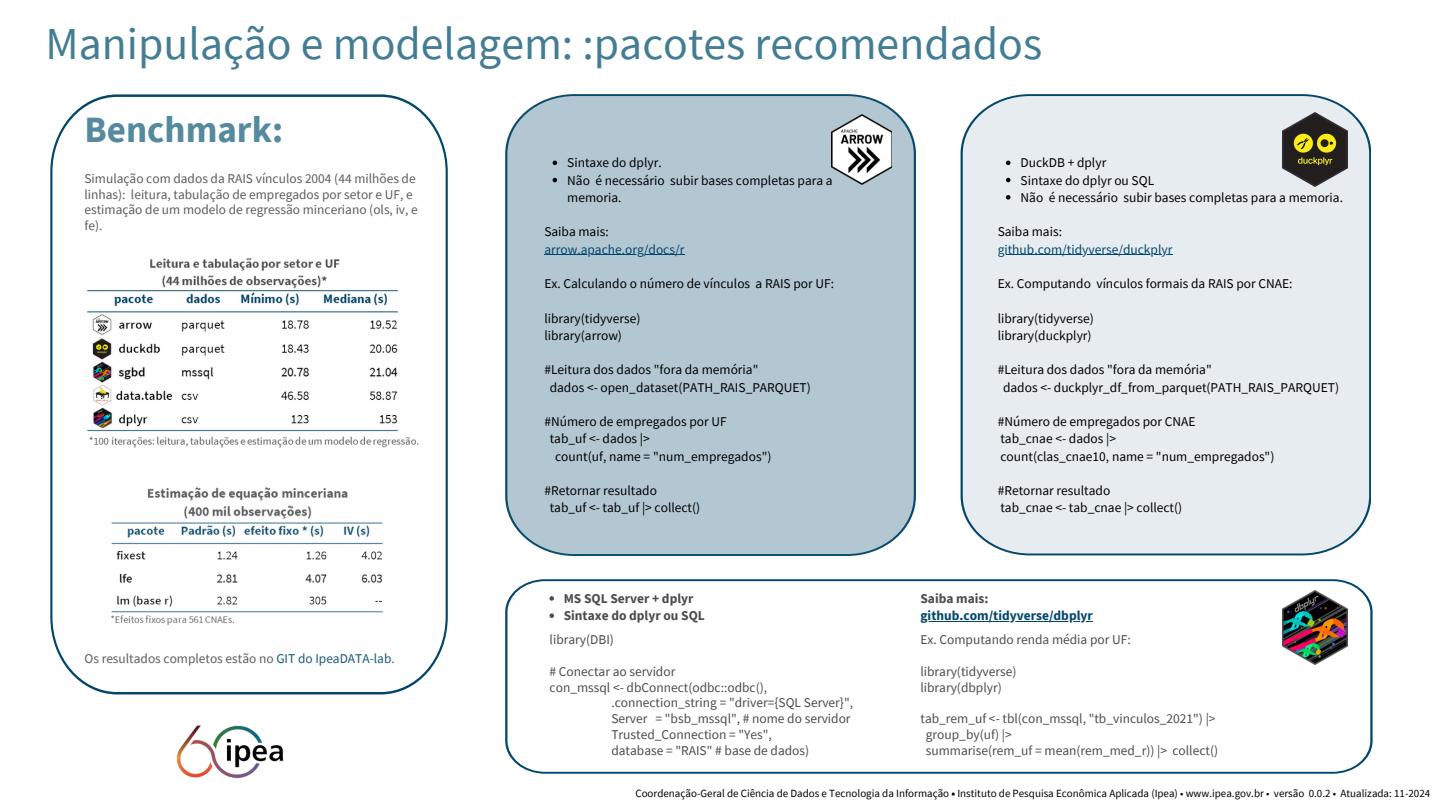
<style>
.page{position:relative;width:1440px;height:810px;background:#fff}
.page>*{position:absolute;margin:0;border:0;box-sizing:border-box;transform-origin:0 0}
.t1{font:45.8px "Source Sans Pro";color:#437d94}
.t2{font:700 37px "Source Sans Pro";color:#437d94}
.t3{font:13.4px/17.2px "Source Sans Pro";color:#000}
.t4{font:13.4px/15.8px "Source Sans Pro";color:#4c4c4c}
.t5{font:13.4px "Source Sans Pro";color:#01466b}
.t6{font:700 13.4px "Source Sans Pro";color:#4c4c4c}
.t7{font:700 13.4px "Source Sans Pro";color:#01466b}
.t8{font:11px "Source Sans Pro";color:#000}
.s1{color:#024669}
.s2{font-weight:700}
</style>
<div class="page">
<img style="left:111px;top:694px;width:277px;height:85px">
<svg style="left:50px;top:94px;width:397px;height:600px"></svg>
<div style="left:505px;top:94px;width:411px;height:462px;background:#b3c7d2"></div>
<svg style="left:553px;top:161px;width:4px;height:4px"></svg>
<svg style="left:553px;top:178px;width:4px;height:4px"></svg>
<hr style="left:544px;top:254px;width:140px;height:1px;background:#01466b">
<img style="left:832px;top:114px;width:60px;height:71px">
<div style="left:961px;top:94px;width:410px;height:461px;background:#e6ecf0"></div>
<svg style="left:505px;top:579px;width:868px;height:195px"></svg>
<img style="left:1283px;top:112px;width:64px;height:75px">
<img style="left:1283px;top:590px;width:64px;height:74px">
<img style="left:50px;top:252px;width:391px;height:243px">
<svg style="left:1006px;top:161px;width:4px;height:4px"></svg>
<svg style="left:1006px;top:178px;width:4px;height:4px"></svg>
<svg style="left:1006px;top:195px;width:4px;height:5px"></svg>
<hr style="left:998px;top:254px;width:174px;height:1px;background:#01466b">
<svg style="left:549px;top:596px;width:5px;height:5px"></svg>
<svg style="left:549px;top:613px;width:5px;height:5px"></svg>
<hr style="left:920px;top:621px;width:173px;height:1px;background:#01466b">
<p class="t1" style="left:45px;top:14px;width:998px">Manipulação e modelagem: :pacotes recomendados</p>
<h1 class="t2" style="left:85px;top:106px;width:200px">Benchmark:</h1>
<h2 class="t4" style="left:85px;top:170px;width:335px">Simulação com dados da RAIS vínculos 2004 (44 milhões de linhas): leitura, tabulação de empregados por setor e UF, e estimação de um modelo de regressão minceriano (ols, iv, e fe).</h2>
<h4 class="t4" style="left:85px;top:650px;width:312px">Os resultados completos estão no <span class="s1">GIT do IpeaDATA-lab</span>.</h4>
<p class="t3" style="left:567px;top:154px;width:96px">Sintaxe do dplyr.</p>
<p class="t3" style="left:567px;top:171px;width:267px">Não é necessário subir bases completas para a memoria.</p>
<p class="t3" style="left:544px;top:223px;width:66px">Saiba mais:</p>
<p class="t5" style="left:544px;top:240px;width:142px">arrow.apache.org/docs/r</p>
<p class="t3" style="left:544px;top:275px;width:291px">Ex. Calculando o número de vínculos a RAIS por UF:</p>
<p class="t3" style="left:544px;top:309px;width:98px">library(tidyverse) library(arrow)</p>
<h4 class="t3" style="left:550px;top:361px;width:263px;text-indent:-5px">#Leitura dos dados "fora da memória"<br>dados &lt;- open_dataset(PATH_RAIS_PARQUET)</h4>
<h4 class="t3" style="left:544px;top:413px;width:184px">#Número de empregados por UF</h4>
<h4 class="t3" style="left:550px;top:430px;width:102px">tab_uf &lt;- dados |&gt;</h4>
<h4 class="t3" style="left:555px;top:447px;width:218px">count(uf, name = "num_empregados")</h4>
<h4 class="t3" style="left:550px;top:482px;width:152px;text-indent:-5px">#Retornar resultado<br>tab_uf &lt;- tab_uf |&gt; collect()</h4>
<h3 class="t6" style="left:564px;top:590px;width:131px">MS SQL Server + dplyr</h3>
<h4 class="t6" style="left:564px;top:607px;width:143px">Sintaxe do dplyr ou SQL</h4>
<h4 class="t4" style="left:550px;top:632px;width:66px">library(DBI)</h4>
<h4 class="t4" style="left:550px;top:663px;width:127px"># Conectar ao servidor</h4>
<h4 class="t4" style="left:550px;top:679px;width:219px">con_mssql &lt;- dbConnect(odbc::odbc(),</h4>
<h4 class="t4" style="left:611px;top:695px;width:243px">.connection_string = "driver={SQL Server}",</h4>
<h4 class="t4" style="left:611px;top:710px;width:241px">Server = "bsb_mssql", # nome do servidor</h4>
<h4 class="t4" style="left:611px;top:726px;width:162px">Trusted_Connection = "Yes",</h4>
<h4 class="t4" style="left:611px;top:742px;width:199px">database = "RAIS" # base de dados)</h4>
<p class="t3" style="left:1021px;top:154px;width:87px">DuckDB + dplyr</p>
<h4 class="t3" style="left:1021px;top:171px;width:135px">Sintaxe do dplyr ou SQL</h4>
<h4 class="t3" style="left:1021px;top:188px;width:324px">Não é necessário subir bases completas para a memoria.</h4>
<h4 class="t3" style="left:998px;top:223px;width:66px">Saiba mais:</h4>
<h4 class="t5" style="left:998px;top:240px;width:176px">github.com/tidyverse/duckplyr</h4>
<h4 class="t3" style="left:998px;top:275px;width:296px">Ex. Computando vínculos formais da RAIS por CNAE:</h4>
<h4 class="t3" style="left:998px;top:309px;width:98px">library(tidyverse) library(duckplyr)</h4>
<h4 class="t3" style="left:1003px;top:361px;width:337px;text-indent:-5px">#Leitura dos dados "fora da memória"<br>dados &lt;- duckplyr_df_from_parquet(PATH_RAIS_PARQUET)</h4>
<p class="t3" style="left:998px;top:413px;width:278px">#Número de empregados por CNAE<br>tab_cnae &lt;- dados |&gt;<br>count(clas_cnae10, name = "num_empregados")</p>
<p class="t3" style="left:998px;top:482px;width:186px">#Retornar resultado<br>tab_cnae &lt;- tab_cnae |&gt; collect()</p>
<p class="t6" style="left:920px;top:590px;width:69px">Saiba mais:</p>
<p class="t7" style="left:920px;top:607px;width:174px">github.com/tidyverse/dbplyr</p>
<p class="t4" style="left:920px;top:632px;width:212px">Ex. Computando renda média por UF:</p>
<h4 class="t4" style="left:920px;top:663px;width:98px">library(tidyverse) library(dbplyr)</h4>
<h4 class="t4" style="left:926px;top:710px;width:294px;text-indent:-5px">tab_rem_uf &lt;- tbl(con_mssql, "tb_vinculos_2021") |&gt; group_by(uf) |&gt;<br>summarise(rem_uf = mean(rem_med_r)) |&gt; collect()</h4>
<p class="t8" style="left:635px;top:786px;width:796px">Coordenação-Geral de Ciência de Dados e Tecnologia da Informação <span class="s2">•</span> Instituto de Pesquisa Econômica Aplicada (Ipea) • www.ipea.gov.br • versão 0.0.2 • Atualizada: 11-2024</p>
</div>
